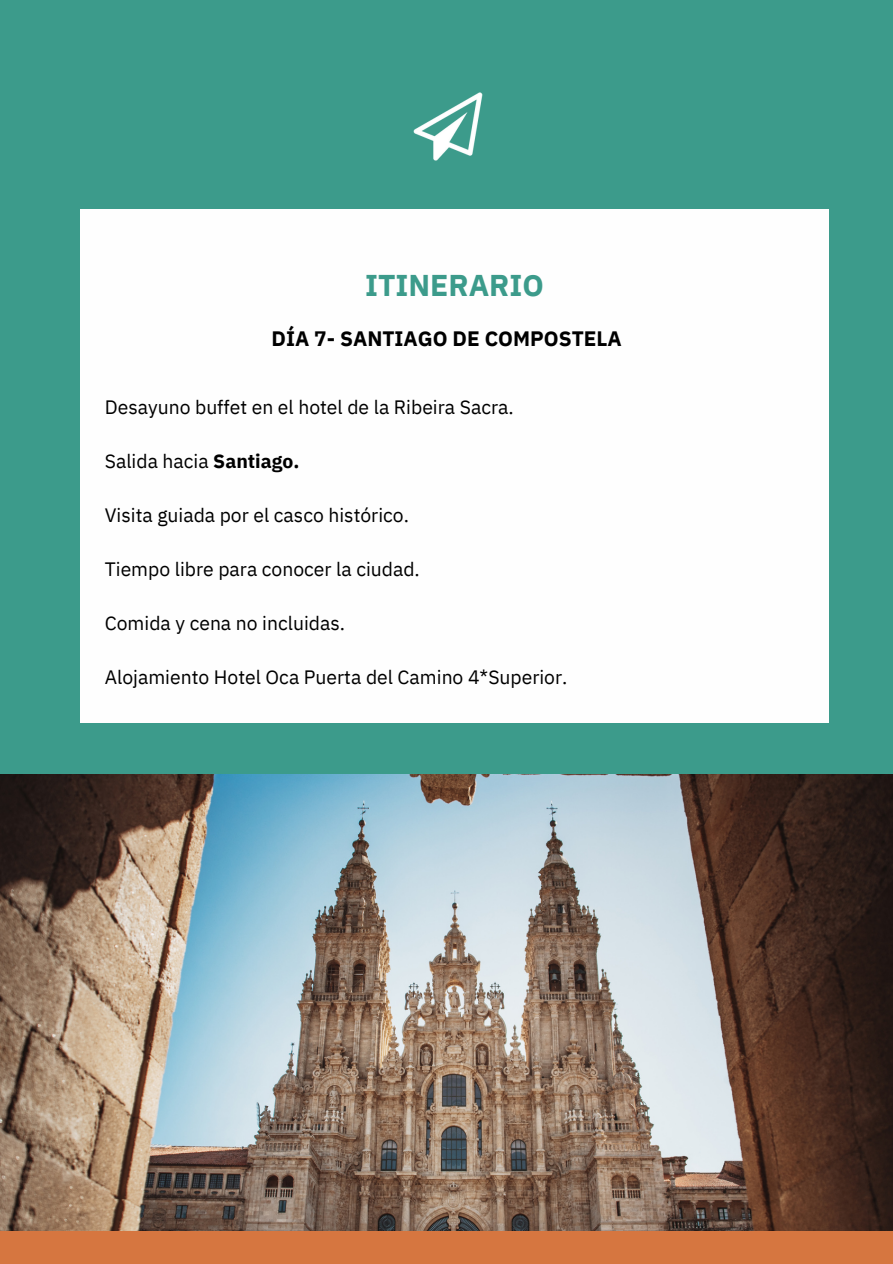
<style>
.page{position:relative;width:893px;height:1264px;background:#fff}
.page>*{position:absolute;margin:0;border:0;box-sizing:border-box;transform-origin:0 0}
.t1{font:700 30px "IBM Plex Sans";color:#3c9b8b}
.t2{font:700 20.85px "IBM Plex Sans";color:#000}
.t3{font:19.35px "IBM Plex Sans";color:#000}
.s1{font-weight:700}
</style>
<div class="page">
<div style="left:0;top:0;width:892px;height:1263px;background:#3c9b8b"></div>
<div style="left:0;top:1049px;width:892px;height:214px;background:#d67640"></div>
<img style="left:413px;top:92px;width:70px;height:69px">
<div style="left:80px;top:209px;width:748px;height:513px;background:#fefefe"></div>
<img style="left:0;top:774px;width:892px;height:456px">
<p class="t1" style="left:365px;top:266px;width:180px">ITINERARIO</p>
<p class="t2" style="left:271px;top:324px;width:352px">DÍA 7- SANTIAGO DE COMPOSTELA</p>
<h1 class="t3" style="left:105px;top:394px;width:410px">Desayuno buffet en el hotel de la Ribeira Sacra.</h1>
<h2 class="t3" style="left:105px;top:448px;width:196px">Salida hacia <span class="s1">Santiago.</span></h2>
<p class="t3" style="left:105px;top:502px;width:306px">Visita guiada por el casco histórico.</p>
<p class="t3" style="left:105px;top:556px;width:316px">Tiempo libre para conocer la ciudad.</p>
<p class="t3" style="left:105px;top:610px;width:242px">Comida y cena no incluidas.</p>
<p class="t3" style="left:105px;top:664px;width:464px">Alojamiento Hotel Oca Puerta del Camino 4*Superior.</p>
</div>
